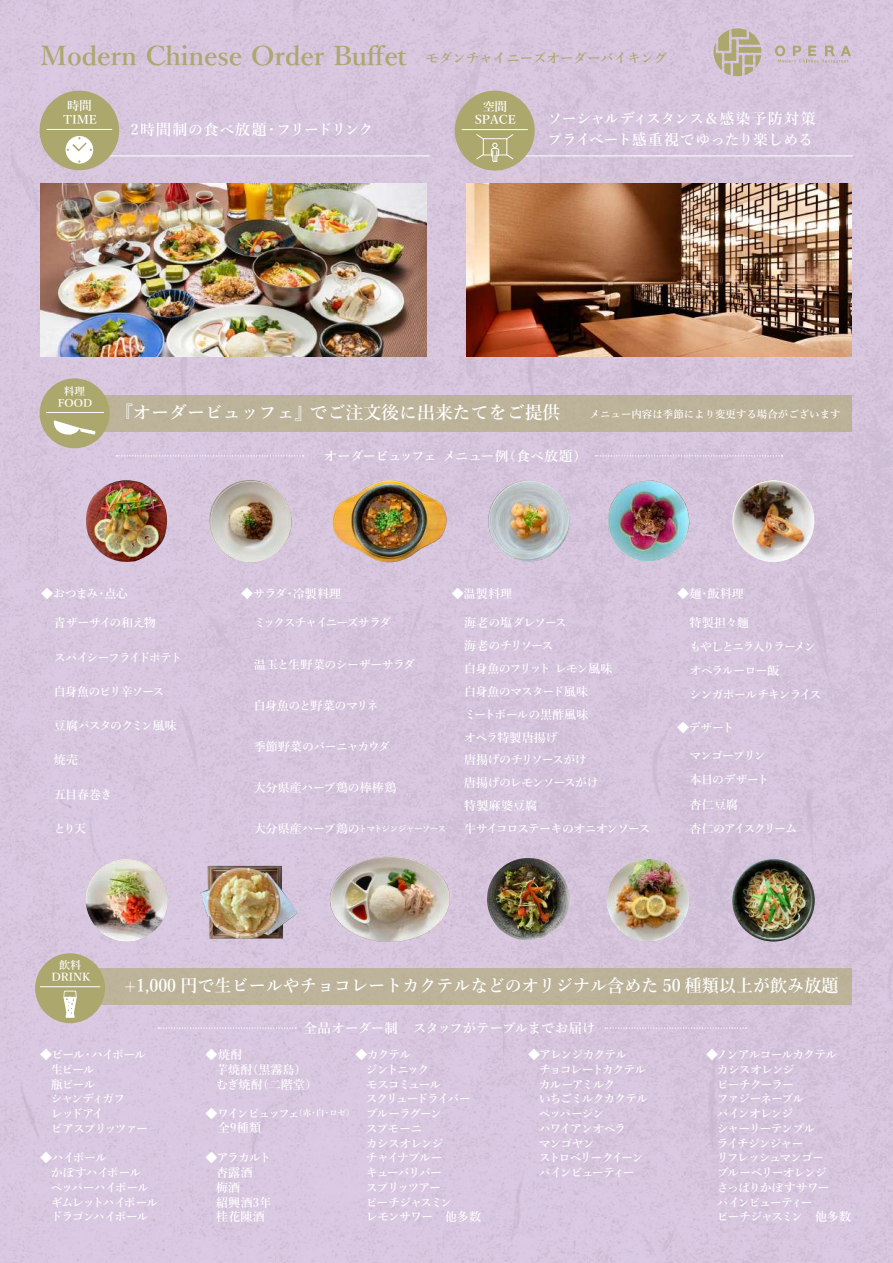
<style>
.page{position:relative;width:893px;height:1263px;background:#d5c1de}
.page>*{position:absolute;margin:0;border:0;box-sizing:border-box;transform-origin:0 0}
.t1{font:600 26.85px "Yu Mincho";color:#aca76d}
.t2{font:600 17.85px "Yu Mincho";color:#fff}
.t3{font:600 17.7px "Yu Mincho";color:#fff}
.t4{font:600 15px/20.9px "Yu Mincho";letter-spacing:-.015em;color:#fff}
.t5{font:600 15px "Yu Mincho";letter-spacing:.04em;color:#fff}
.t6{font:600 13.5px "Yu Mincho";letter-spacing:-.02em;color:#fff}
.t7{font:600 13.5px "Yu Mincho";letter-spacing:-.05em;color:#fff}
.t8{font:600 12.15px/13.2px "Yu Mincho";color:#fff;text-align:center}
.t9{font:600 12px/14.7px "Yu Mincho";letter-spacing:-.095em;color:#fff}
.t10{font:600 12px/14.7px "Yu Mincho";letter-spacing:-.115em;color:#fff}
.t11{font:600 12px/22.8px "Yu Mincho";letter-spacing:-.055em;color:#fff}
.t12{font:600 12px/22.8px "Yu Mincho";letter-spacing:-.065em;color:#fff}
.t13{font:600 12px "Yu Mincho";letter-spacing:-.045em;color:#fff}
.t14{font:600 12px/14.7px "Yu Mincho";letter-spacing:-.145em;color:#fff}
.t15{font:600 12px/14.7px "Yu Mincho";letter-spacing:.01em;color:#fff}
.t16{font:600 12px/14.7px "Yu Mincho";letter-spacing:.005em;color:#fff}
.t17{font:600 12px "Yu Mincho";letter-spacing:-.14em;color:#fff}
.t18{font:600 12px "Yu Mincho";letter-spacing:-.005em;color:#fff}
.t19{font:600 12px "Yu Mincho";letter-spacing:-.06em;color:#fff}
.t20{font:600 12px "Yu Mincho";letter-spacing:-.13em;color:#fff}
.t21{font:600 12px "Yu Mincho";letter-spacing:-.04em;color:#fff}
.t22{font:600 12px "Yu Mincho";letter-spacing:-.12em;color:#fff}
.t23{font:600 11.1px/12.8px "Yu Mincho";color:#fff;text-align:center}
.t24{font:600 10.65px/12.3px "Yu Mincho";color:#fff;text-align:center}
.t25{font:600 10.5px "Yu Mincho";color:#fff}
.t26{font:600 8.85px "Yu Mincho";letter-spacing:-.11em;color:#fff}
.s1{font-size:13.5px}
.s2{font-size:12px}
.s3{font-size:8.85px}
</style>
<div class="page">
<div style="left:93px;top:395px;width:759px;height:36px;background:#bcb39a"></div>
<div style="left:40px;top:378px;width:70px;height:70px;background:#aca76d;border-radius:50%"></div>
<svg style="left:54px;top:420px;width:41px;height:15px"></svg>
<hr style="left:46px;top:412px;width:58px;height:1px;background:#fff">
<svg style="left:595px;top:455px;width:187px;height:1px"></svg>
<svg style="left:116px;top:455px;width:188px;height:1px"></svg>
<svg style="left:605px;top:1027px;width:142px;height:2px"></svg>
<svg style="left:158px;top:1027px;width:138px;height:2px"></svg>
<hr style="left:525px;top:156px;width:328px;height:1px;background:#fff">
<hr style="left:108px;top:156px;width:321px;height:1px;background:#fff">
<div style="left:455px;top:91px;width:80px;height:80px;background:#aca76d;border-radius:50%"></div>
<hr style="left:462px;top:129px;width:66px;height:1px;background:#fff">
<svg style="left:476px;top:134px;width:38px;height:28px"></svg>
<div style="left:95px;top:968px;width:757px;height:36px;background:#bdb39a"></div>
<svg style="left:775px;top:45px;width:76px;height:18px"></svg>
<svg style="left:714px;top:28px;width:47px;height:48px"></svg>
<div style="left:35px;top:953px;width:70px;height:70px;background:#aca76d;border-radius:50%"></div>
<svg style="left:63px;top:991px;width:14px;height:27px"></svg>
<hr style="left:40px;top:986px;width:60px;height:1px;background:#fff">
<div style="left:40px;top:91px;width:79px;height:79px;background:#aca76d;border-radius:50%"></div>
<hr style="left:46px;top:129px;width:66px;height:1px;background:#fff">
<div style="left:66px;top:136px;width:27px;height:28px;background:#fff;border-radius:50%"></div>
<svg style="left:67px;top:137px;width:25px;height:14px"></svg>
<img style="left:466px;top:184px;width:386px;height:172px">
<img style="left:41px;top:184px;width:386px;height:172px">
<img style="left:488px;top:481px;width:81px;height:81px;border-radius:41px">
<img style="left:732px;top:480px;width:82px;height:82px;border-radius:41px">
<img style="left:607px;top:859px;width:82px;height:82px;border-radius:41px">
<img style="left:732px;top:859px;width:83px;height:82px;border-radius:41px">
<img style="left:487px;top:858px;width:82px;height:82px;border-radius:41px">
<img style="left:86px;top:480px;width:88px;height:83px">
<img style="left:208px;top:481px;width:86px;height:83px">
<img style="left:332px;top:480px;width:118px;height:86px">
<img style="left:606px;top:481px;width:83px;height:81px">
<img style="left:83px;top:859px;width:85px;height:83px">
<img style="left:200px;top:866px;width:98px;height:73px">
<img style="left:330px;top:856px;width:122px;height:87px">
<h1 class="t1" style="left:40px;top:41px;width:629px">Modern Chinese Order Buffet <span class="s1">モダンチャイニーズオーダーバイキング</span></h1>
<p class="t9" style="left:63px;top:98px;width:35px;line-height:14px;text-align:center">時間<br>TIME</p>
<p class="t5" style="left:131px;top:121px;width:244px">2時間制の食べ放題・フリードリンク</p>
<p class="t8" style="left:475px;top:100px;width:43px">空間<br>SPACE</p>
<p class="t4" style="left:548px;top:108px;width:269px">ソーシャルディスタンス＆感染予防対策プライベート感重視でゆったり楽しめる</p>
<p class="t24" style="left:58px;top:385px;width:36px">料理<br>FOOD</p>
<h2 class="t2" style="left:115px;top:402px;width:447px">『オーダービュッフェ』でご注文後に出来たてをご提供</h2>
<p class="t25" style="left:590px;top:408px;width:252px">メニュー内容は季節により変更する場合がございます</p>
<p class="t7" style="left:324px;top:448px;width:265px">オーダービュッフェ メニュー例（食べ放題）</p>
<p class="t9" style="left:41px;top:587px;width:88px">◆おつまみ・点心</p>
<p class="t9" style="left:241px;top:587px;width:102px">◆サラダ・冷製料理</p>
<p class="t9" style="left:452px;top:587px;width:62px">◆温製料理</p>
<p class="t9" style="left:677px;top:587px;width:68px">◆麺・飯料理</p>
<p class="t13" style="left:54px;top:616px;width:104px">青ザーサイの和え物</p>
<p class="t20" style="left:54px;top:650px;width:130px">スパイシーフライドポテト</p>
<p class="t9" style="left:54px;top:684px;width:112px">白身魚のピリ辛ソース</p>
<p class="t9" style="left:54px;top:719px;width:125px">豆腐パスタのクミン風味</p>
<p class="t9" style="left:54px;top:753px;width:26px">焼売</p>
<p class="t9" style="left:54px;top:787px;width:60px">五目春巻き</p>
<p class="t9" style="left:54px;top:821px;width:34px">とり天</p>
<p class="t17" style="left:254px;top:616px;width:139px">ミックスチャイニーズサラダ</p>
<p class="t13" style="left:254px;top:657px;width:163px">温玉と生野菜のシーザーサラダ</p>
<p class="t11" style="left:254px;top:694px;width:126px">白身魚のと野菜のマリネ</p>
<p class="t19" style="left:254px;top:739px;width:138px">季節野菜のバーニャカウダ</p>
<p class="t18" style="left:254px;top:781px;width:144px">大分県産ハーブ鶏の棒棒鶏</p>
<p class="t26" style="left:254px;top:823px;width:194px"><span class="s2">大分県産ハーブ鶏の</span>トマトジンジャーソース</p>
<p class="t11" style="left:464px;top:612px;width:104px">海老の塩ダレソース</p>
<p class="t22" style="left:464px;top:639px;width:91px">海老のチリソース</p>
<p class="t12" style="left:464px;top:657px;width:150px">白身魚のフリット レモン風味白身魚のマスタード風味</p>
<p class="t11" style="left:464px;top:726px;width:136px">オペラ特製唐揚げ<br>唐揚げのチリソースがけ唐揚げのレモンソースがけ</p>
<p class="t21" style="left:464px;top:707px;width:126px">ミートボールの黒酢風味</p>
<p class="t11" style="left:464px;top:794px;width:188px">特製麻婆豆腐<br>牛サイコロステーキのオニオンソース</p>
<p class="t9" style="left:690px;top:611px;width:133px;line-height:24px">特製担々麵<br>もやしとニラ入りラーメンオペラルーロー飯<br>シンガポールチキンライス</p>
<p class="t9" style="left:677px;top:720px;width:59px">◆デザート</p>
<p class="t9" style="left:690px;top:744px;width:109px;line-height:24.3px">マンゴープリン<br>本日のデザート<br>杏仁豆腐<br>杏仁のアイスクリーム</p>
<p class="t23" style="left:51px;top:958px;width:40px">飲料<br>DRINK</p>
<h3 class="t3" style="left:124px;top:976px;width:716px">+1,000 円で生ビールやチョコレートカクテルなどのオリジナル含めた 50 種類以上が飲み放題</h3>
<p class="t6" style="left:303px;top:1020px;width:294px">全品オーダー制　スタッフがテーブルまでお届け</p>
<p class="t9" style="left:51px;top:1048px;width:99px;text-indent:-11px">◆ビール・ハイボール生ビール<br>瓶ビール<br>シャンディガフ<br>レッドアイ<br>ビアスプリッツァー</p>
<p class="t9" style="left:51px;top:1151px;width:109px;text-indent:-11px">◆ハイボール<br>かぼすハイボール<br>ペッパーハイボールギムレットハイボールドラゴンハイボール</p>
<p class="t15" style="left:216px;top:1048px;width:103px;text-indent:-11px">◆焼酎<br>芋焼酎（黒霧島）むぎ焼酎（二階堂）</p>
<p class="t10" style="left:366px;top:1048px;width:117px;text-indent:-11px">◆カクテル<br>ジントニック<br>モスコミュール<br>スクリュードライバーブルーラグーン<br>スプモーニ<br>カシスオレンジ<br>チャイナブルー<br>キューバリバー<br>スプリッツアー<br>ピーチジャスミン<br>レモンサワー　他多数</p>
<p class="t9" style="left:539px;top:1048px;width:111px;text-indent:-11px">◆アレンジカクテル<br>チョコレートカクテルカルーアミルク<br>いちごミルクカクテルペッパージン<br>ハワイアンオペラ<br>マンゴヤン<br>ストロベリークイーンパインビューティー</p>
<p class="t9" style="left:717px;top:1048px;width:136px;text-indent:-11px">◆ノンアルコールカクテルカシスオレンジ<br>ピーチクーラー<br>ファジーネーブル<br>パインオレンジ<br>シャーリーテンプル<br>ライチジンジャー<br>リフレッシュマンゴー<br>ブルーベリーオレンジ<br>さっぱりかぼすサワー<br>パインビューティー<br>ピーチジャスミン　他多数</p>
<p class="t14" style="left:206px;top:1106px;width:146px">◆ワインビュッフェ<span class="s3">(赤・白・ロゼ)</span>　全9種類</p>
<p class="t16" style="left:216px;top:1151px;width:57px;text-indent:-11px">◆アラカルト杏露酒<br>梅酒<br>紹興酒3年桂花陳酒</p>
</div>
